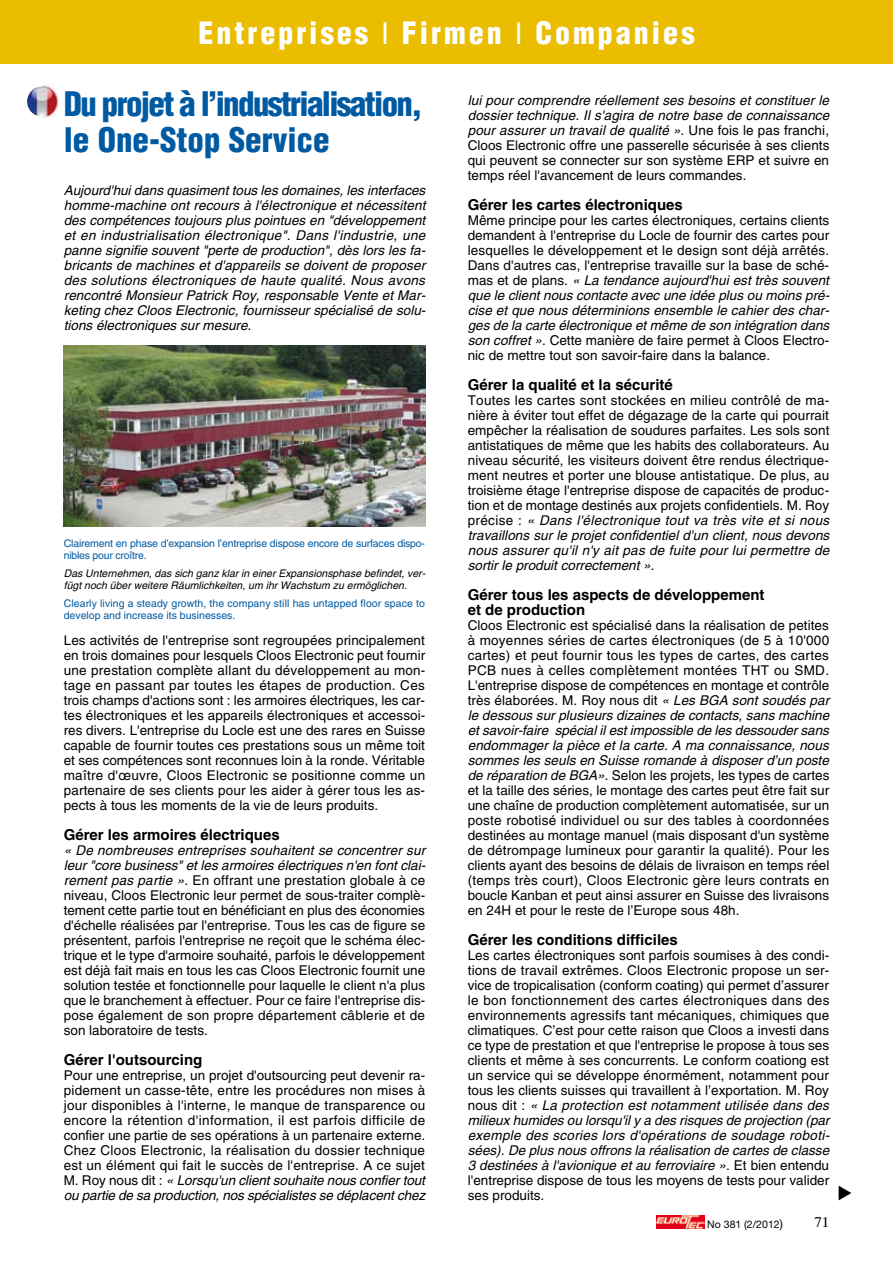
<style>
.page{position:relative;width:893px;height:1263px;background:#fff}
.page>*{position:absolute;margin:0;border:0;box-sizing:border-box;transform-origin:0 0}
.t1{font:900 condensed 33px/36px "Helvetica";letter-spacing:-.05em;color:#005aa2}
.t2{font:900 condensed 30px "Helvetica";letter-spacing:.1em;color:#fff}
.t3{font:700 15px/15px "Helvetica";color:#000}
.t4{font:13.5px/15px "Helvetica";color:#000;text-align:justify}
.t5{font:italic 13.5px/15px "Helvetica";color:#000;text-align:justify}
.t6{font:10.5px/12px "Helvetica";color:#005aa2}
.t7{font:italic 10.5px/12px "Helvetica";color:#000}
.t8{font:10.5px "Helvetica Neue";color:#000}
.s1{font-weight:400;font-stretch:normal}
.s2{font-style:italic}
.s3{font-size:12px}
</style>
<div class="page">
<svg style="left:656px;top:1215px;width:1px;height:13px"></svg>
<img style="left:657px;top:1215px;width:47px;height:13px">
<div style="left:0;top:0;width:893px;height:64px;background:#ebbd00"></div>
<img style="left:64px;top:346px;width:361px;height:181px">
<img style="left:27px;top:85px;width:31px;height:33px">
<h2 class="t2" style="left:198px;top:14px;width:498px">Entreprises <span class="s1">l</span> Firmen <span class="s1">l</span> Companies</h2>
<h1 class="t1" style="left:64px;top:85px;width:360px">Du projet à l’industrialisation, le One-Stop Service</h1>
<p class="t5" style="left:64px;top:183px;width:363px">Aujourd'hui dans quasiment tous les domaines, les interfaces homme-machine ont recours à l'électronique et nécessitent des compétences toujours plus pointues en "développement et en industrialisation électronique". Dans l'industrie, une panne signifie souvent "perte de production", dès lors les fa&shy;bricants de machines et d'appareils se doivent de proposer des solutions électroniques de haute qualité. Nous avons rencontré Monsieur Patrick Roy, responsable Vente et Mar&shy;keting chez Cloos Electronic, fournisseur spécialisé de solu&shy;tions électroniques sur mesure.</p>
<p class="t6" style="left:64px;top:537px;width:363px">Clairement en phase d’expansion l’entreprise dispose encore de surfaces dispo&shy;nibles pour croître.</p>
<p class="t7" style="left:64px;top:567px;width:363px">Das Unternehmen, das sich ganz klar in einer Expansionsphase befindet, ver&shy;fügt noch über weitere Räumlichkeiten, um ihr Wachstum zu ermöglichen.</p>
<p class="t6" style="left:64px;top:597px;width:363px">Clearly living a steady growth, the company still has untapped floor space to develop and increase its businesses.</p>
<p class="t4" style="left:64px;top:633px;width:363px">Les activités de l'entreprise sont regroupées principalement en trois domaines pour lesquels Cloos Electronic peut fournir une prestation complète allant du développement au mon&shy;tage en passant par toutes les étapes de production. Ces trois champs d'actions sont : les armoires électriques, les car&shy;tes électroniques et les appareils électroniques et accessoi&shy;res divers. L'entreprise du Locle est une des rares en Suisse capable de fournir toutes ces prestations sous un même toit et ses compétences sont reconnues loin à la ronde. Véritable maître d'œuvre, Cloos Electronic se positionne comme un partenaire de ses clients pour les aider à gérer tous les as&shy;pects à tous les moments de la vie de leurs produits.</p>
<p class="t3" style="left:64px;top:827px;width:217px">Gérer les armoires électriques</p>
<p class="t4" style="left:64px;top:843px;width:363px"><span class="s2">« De nombreuses entreprises souhaitent se concentrer sur leur "core business" et les armoires électriques n'en font clai&shy;rement pas partie »</span>. En offrant une prestation globale à ce niveau, Cloos Electronic leur permet de sous-traiter complè&shy;tement cette partie tout en bénéficiant en plus des économies d'échelle réalisées par l'entreprise. Tous les cas de figure se présentent, parfois l'entreprise ne reçoit que le schéma élec&shy;trique et le type d'armoire souhaité, parfois le développement est déjà fait mais en tous les cas Cloos Electronic fournit une solution testée et fonctionnelle pour laquelle le client n'a plus que le branchement à effectuer. Pour ce faire l'entreprise dis&shy;pose également de son propre département câblerie et de son laboratoire de tests.</p>
<p class="t3" style="left:64px;top:1052px;width:140px">Gérer l'outsourcing</p>
<p class="t4" style="left:64px;top:1068px;width:363px">Pour une entreprise, un projet d'outsourcing peut devenir ra&shy;pidement un casse-tête, entre les procédures non mises à jour disponibles à l'interne, le manque de transparence ou encore la rétention d'information, il est parfois difficile de confier une partie de ses opérations à un partenaire externe.<br>Chez Cloos Electronic, la réalisation du dossier technique est un élément qui fait le succès de l'entreprise. A ce sujet M. Roy nous dit : <span class="s2">« Lorsqu'un client souhaite nous confier tout ou partie de sa production, nos spécialistes se déplacent chez</span></p>
<p class="t4" style="left:468px;top:93px;width:363px"><span class="s2">lui pour comprendre réellement ses besoins et constituer le dossier technique. Il s'agira de notre base de connaissance pour assurer un travail de qualité »</span>. Une fois le pas franchi, Cloos Electronic offre une passerelle sécurisée à ses clients qui peuvent se connecter sur son système ERP et suivre en temps réel l'avancement de leurs commandes.</p>
<p class="t3" style="left:468px;top:197px;width:217px">Gérer les cartes électroniques</p>
<p class="t4" style="left:468px;top:213px;width:363px">Même principe pour les cartes électroniques, certains clients demandent à l'entreprise du Locle de fournir des cartes pour lesquelles le développement et le design sont déjà arrêtés.<br>Dans d'autres cas, l'entreprise travaille sur la base de sché&shy;mas et de plans. <span class="s2">« La tendance aujourd'hui est très souvent que le client nous contacte avec une idée plus ou moins pré&shy;cise et que nous déterminions ensemble le cahier des char&shy;ges de la carte électronique et même de son intégration dans son coffret »</span>. Cette manière de faire permet à Cloos Electro&shy;nic de mettre tout son savoir-faire dans la balance.</p>
<p class="t3" style="left:468px;top:377px;width:207px">Gérer la qualité et la sécurité</p>
<p class="t4" style="left:468px;top:393px;width:363px">Toutes les cartes sont stockées en milieu contrôlé de ma&shy;nière à éviter tout effet de dégazage de la carte qui pourrait empêcher la réalisation de soudures parfaites. Les sols sont antistatiques de même que les habits des collaborateurs. Au niveau sécurité, les visiteurs doivent être rendus électrique&shy;ment neutres et porter une blouse antistatique. De plus, au troisième étage l'entreprise dispose de capacités de produc&shy;tion et de montage destinés aux projets confidentiels. M. Roy précise : <span class="s2">« Dans l'électronique tout va très vite et si nous travaillons sur le projet confidentiel d'un client, nous devons nous assurer qu'il n'y ait pas de fuite pour lui permettre de sortir le produit correctement »</span>.</p>
<p class="t3" style="left:468px;top:587px;width:298px">Gérer tous les aspects de développement et de production</p>
<p class="t4" style="left:468px;top:618px;width:363px">Cloos Electronic est spécialisé dans la réalisation de petites à moyennes séries de cartes électroniques (de 5 à 10'000 cartes) et peut fournir tous les types de cartes, des cartes PCB nues à celles complètement montées THT ou SMD.<br>L'entreprise dispose de compétences en montage et contrôle très élaborées. M. Roy nous dit <span class="s2">« Les BGA sont soudés par le dessous sur plusieurs dizaines de contacts, sans machine et savoir-faire spécial il est impossible de les dessouder sans endommager la pièce et la carte. A ma connaissance, nous sommes les seuls en Suisse romande à disposer d’un poste de réparation de BGA»</span>. Selon les projets, les types de cartes et la taille des séries, le montage des cartes peut être fait sur une chaîne de production complètement automatisée, sur un poste robotisé individuel ou sur des tables à coordonnées destinées au montage manuel (mais disposant d'un système de détrompage lumineux pour garantir la qualité). Pour les clients ayant des besoins de délais de livraison en temps réel (temps très court), Cloos Electronic gère leurs contrats en boucle Kanban et peut ainsi assurer en Suisse des livraisons en 24H et pour le reste de l’Europe sous 48h.</p>
<p class="t3" style="left:468px;top:932px;width:212px">Gérer les conditions difficiles</p>
<p class="t4" style="left:468px;top:948px;width:363px">Les cartes électroniques sont parfois soumises à des condi&shy;tions de travail extrêmes. Cloos Electronic propose un ser&shy;vice de tropicalisation (conform coating) qui permet d’assurer le bon fonctionnement des cartes électroniques dans des environnements agressifs tant mécaniques, chimiques que climatiques. C’est pour cette raison que Cloos a investi dans ce type de prestation et que l'entreprise le propose à tous ses clients et même à ses concurrents. Le conform coationg est un service qui se développe énormément, notamment pour tous les clients suisses qui travaillent à l’exportation. M. Roy nous dit : <span class="s2">« La protection est notamment utilisée dans des milieux humides ou lorsqu'il y a des risques de projection (par exemple des scories lors d'opérations de soudage roboti&shy;sées). De plus nous offrons la réalisation de cartes de classe 3 destinées à l'avionique et au ferroviaire »</span>. Et bien entendu l'entreprise dispose de tous les moyens de tests pour valider ses produits.</p>
<p class="t8" style="left:707px;top:1218px;width:77px">No 381 (2/2012<span class="s3">)</span></p>
</div>
